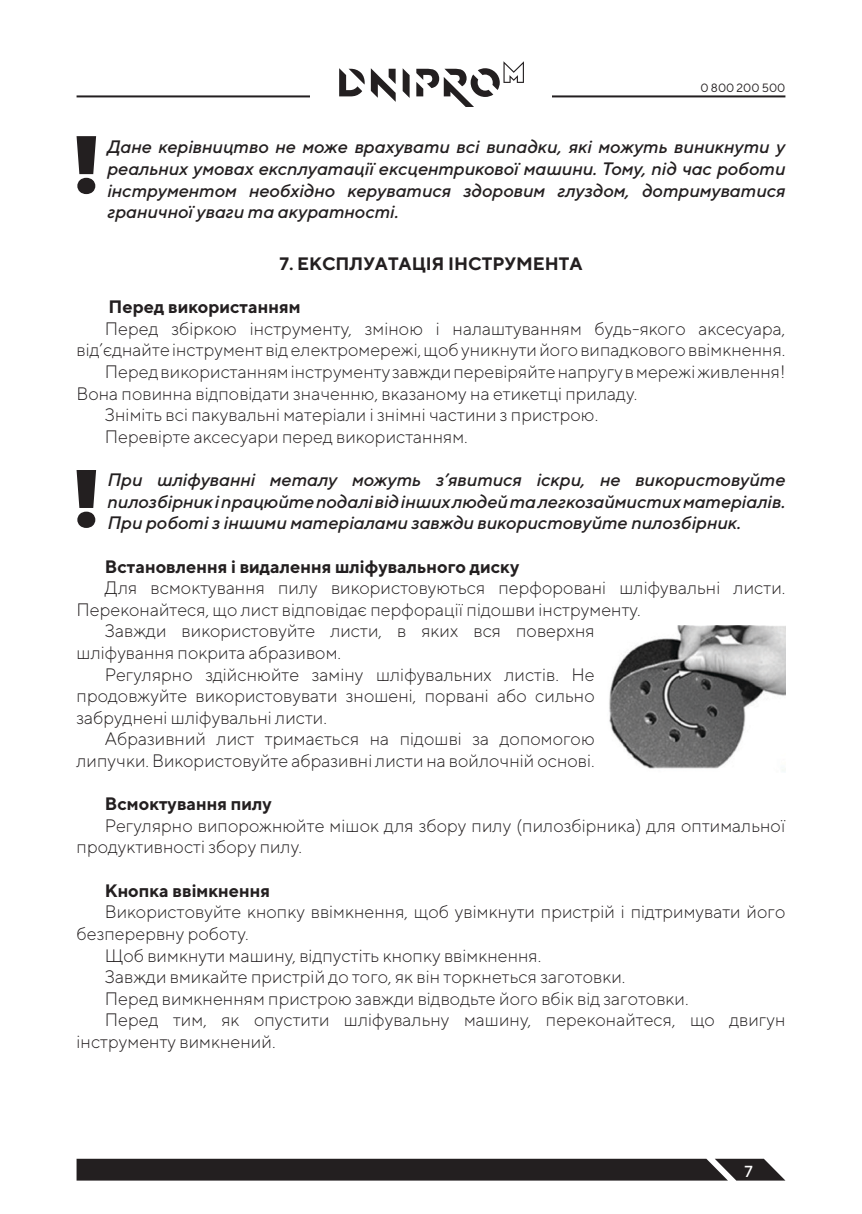
<style>
.page{position:relative;width:862px;height:1214px;background:#fff}
.page>*{position:absolute;margin:0;border:0;box-sizing:border-box;transform-origin:0 0}
.t1{font:300 18px/21.6px "TT Norms";color:#231f20}
.Увага{font:italic 500 18px/21.6px "TT Norms";color:#231f20;text-align:justify}
.Подзаголовок{font:700 18px "TT Norms";color:#231f20}
.Заголовок{font:700 18px "TT Norms";color:#231f20}
.t2{font:500 16px "TT Norms";color:#fff}
.t3{font:12px "TT Norms";color:#231f20}
</style>
<div class="page">
<svg style="left:77px;top:1158px;width:708px;height:22px;background:#302c2d"></svg>
<hr style="left:77px;top:95px;width:708px;height:2px;background:#231f20">
<div style="left:310px;top:78px;width:242px;height:33px;background:#fff"></div>
<svg style="left:339px;top:68px;width:26px;height:28px"></svg>
<svg style="left:403px;top:68px;width:6px;height:30px"></svg>
<svg style="left:371px;top:68px;width:25px;height:34px"></svg>
<svg style="left:416px;top:61px;width:108px;height:46px"></svg>
<svg style="left:77px;top:470px;width:19px;height:58px"></svg>
<svg style="left:77px;top:136px;width:19px;height:58px"></svg>
<img style="left:609px;top:625px;width:176px;height:144px">
<p class="t3" style="left:700px;top:80px;width:86px">0 800 200 500</p>
<p class="Увага" style="left:107px;top:136px;width:679px">Дане керівництво не може врахувати всі випадки, які можуть виникнути у реальних умовах експлуатації ексцентрикової машини. Тому, під час роботи інструментом необхідно керуватися здоровим глуздом, дотримуватися граничної уваги та акуратності.</p>
<p class="Заголовок" style="left:279px;top:252px;width:305px">7. ЕКСПЛУАТАЦІЯ ІНСТРУМЕНТА</p>
<p class="Подзаголовок" style="left:109px;top:295px;width:193px">Перед використанням</p>
<p class="t1" style="left:77px;top:317px;width:710px;text-align:right">Перед збіркою інструменту, зміною і налаштуванням будь-якого аксесуара, від’єднайте інструмент від електромережі, щоб уникнути його випадкового ввімкнення.</p>
<p class="t1" style="left:77px;top:360px;width:710px;text-indent:28px">Перед використанням інструменту завжди перевіряйте напругу в мережі живлення!<br>Вона повинна відповідати значенню, вказаному на етикетці приладу.</p>
<p class="t1" style="left:105px;top:403px;width:495px">Зніміть всі пакувальні матеріали і знімні частини з пристрою.</p>
<p class="t1" style="left:105px;top:425px;width:364px">Перевірте аксесуари перед використанням.</p>
<p class="Увага" style="left:107px;top:468px;width:679px">При шліфуванні металу можуть з’явитися іскри, не використовуйте пилозбірник і працюйте подалі від інших людей та легкозаймистих матеріалів.<br>При роботі з іншими матеріалами завжди використовуйте пилозбірник.</p>
<p class="Подзаголовок" style="left:105px;top:555px;width:416px">Встановлення і видалення шліфувального диску</p>
<p class="t1" style="left:77px;top:576px;width:710px;text-indent:28px">Для всмоктування пилу використовуються перфоровані шліфувальні листи.<br>Переконайтеся, що лист відповідає перфорації підошви інструменту.</p>
<p class="t1" style="left:77px;top:619px;width:520px;text-indent:28px">Завжди використовуйте листи, в яких вся поверхня шліфування покрита абразивом.</p>
<p class="t1" style="left:77px;top:663px;width:520px;text-align:justify;text-indent:28px">Регулярно здійснюйте заміну шліфувальних листів. Не продовжуйте використовувати зношені, порвані або сильно забруднені шліфувальні листи.</p>
<p class="t1" style="left:77px;top:727px;width:520px;text-align:right">Абразивний лист тримається на підошві за допомогою липучки. Використовуйте абразивні листи на войлочній основі.</p>
<p class="Подзаголовок" style="left:105px;top:792px;width:168px">Всмоктування пилу</p>
<p class="t1" style="left:77px;top:814px;width:710px;text-indent:28px">Регулярно випорожнюйте мішок для збору пилу (пилозбірника) для оптимальної продуктивності збору пилу.</p>
<p class="Подзаголовок" style="left:105px;top:879px;width:167px">Кнопка ввімкнення</p>
<p class="t1" style="left:77px;top:900px;width:710px;text-indent:28px">Використовуйте кнопку ввімкнення, щоб увімкнути пристрій і підтримувати його безперервну роботу.</p>
<p class="t1" style="left:105px;top:943px;width:438px">Щоб вимкнути машину, відпустіть кнопку ввімкнення.</p>
<p class="t1" style="left:105px;top:965px;width:522px">Завжди вмикайте пристрій до того, як він торкнеться заготовки.</p>
<p class="t1" style="left:105px;top:987px;width:585px">Перед вимкненням пристрою завжди відводьте його вбік від заготовки.</p>
<p class="t1" style="left:77px;top:1008px;width:710px;text-indent:28px">Перед тим, як опустити шліфувальну машину, переконайтеся, що двигун інструменту вимкнений.</p>
<p class="t2" style="left:744px;top:1160px;width:10px">7</p>
</div>
